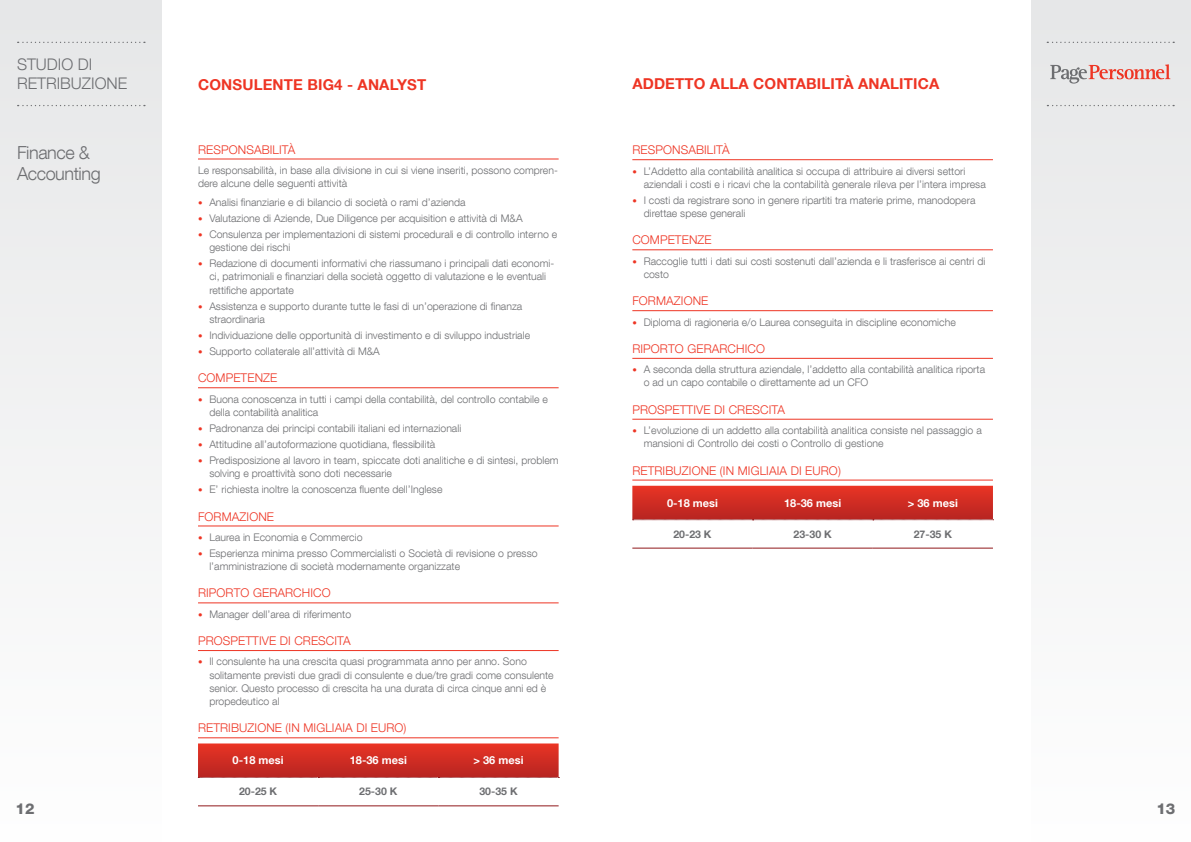
<style>
.page{position:relative;width:1191px;height:842px;background:#fff}
.page>*{position:absolute;margin:0;border:0;box-sizing:border-box;transform-origin:0 0}
.t1{font:300 18px/21px "Helvetica Neue LT Com";letter-spacing:-.025em;color:#6d6e71}
.t2{font:300 16px/19.2px "Helvetica Neue LT Com";color:#6d6e71}
.t3{font:700 15px "Helvetica Neue LT Com";letter-spacing:.01em;color:#ee3524}
.t4{font:800 15px "Helvetica Neue LT Com";color:#6d6e71}
.t5{font:300 12px "Helvetica Neue LT Com";letter-spacing:.01em;color:#ee3524}
.t6{font:700 11px "Helvetica Neue LT Com";color:#fff}
.t7{font:300 10.5px/13.2px "Helvetica Neue LT Com";color:#6d6e71}
.t8{font:700 10.5px "Helvetica Neue LT Com";color:#6d6e71}
.s1{font-weight:800;font-size:9px;color:#ee3524}
</style>
<div class="page">
<div style="left:0;top:0;width:162px;height:842px;background:#f2f2f3"></div>
<div style="left:1031px;top:0;width:160px;height:842px;background:#f2f3f3"></div>
<svg style="left:18px;top:42px;width:127px;height:1px"></svg>
<svg style="left:18px;top:105px;width:127px;height:1px"></svg>
<svg style="left:1047px;top:105px;width:127px;height:1px"></svg>
<svg style="left:1050px;top:64px;width:120px;height:20px"></svg>
<svg style="left:1047px;top:42px;width:127px;height:1px"></svg>
<hr style="left:198px;top:159px;width:360px;height:1px;background:#ee3524">
<hr style="left:198px;top:387px;width:360px;height:1px;background:#ee3524">
<hr style="left:198px;top:526px;width:360px;height:1px;background:#ee3524">
<hr style="left:198px;top:603px;width:360px;height:1px;background:#ee3524">
<hr style="left:198px;top:650px;width:360px;height:1px;background:#ee3524">
<hr style="left:198px;top:737px;width:360px;height:1px;background:#ee3524">
<hr style="left:198px;top:806px;width:120px;height:1px;background:#90181b">
<hr style="left:318px;top:806px;width:120px;height:1px;background:#90181b">
<hr style="left:438px;top:806px;width:120px;height:1px;background:#90181b">
<svg style="left:198px;top:743px;width:361px;height:35px;background:#d03128"></svg>
<hr style="left:632px;top:159px;width:361px;height:1px;background:#ee3524">
<hr style="left:632px;top:250px;width:361px;height:1px;background:#ee3524">
<hr style="left:632px;top:310px;width:361px;height:1px;background:#ee3524">
<hr style="left:632px;top:358px;width:361px;height:1px;background:#ee3524">
<hr style="left:632px;top:419px;width:361px;height:1px;background:#ee3524">
<hr style="left:632px;top:480px;width:361px;height:1px;background:#ee3524">
<hr style="left:632px;top:548px;width:120px;height:1px;background:#90181b">
<hr style="left:752px;top:548px;width:120px;height:1px;background:#90181b">
<hr style="left:872px;top:548px;width:121px;height:1px;background:#90181b">
<svg style="left:632px;top:486px;width:361px;height:34px;background:#cf2e25"></svg>
<h2 class="t2" style="left:17px;top:54px;width:112px">STUDIO DI<br>RETRIBUZIONE</h2>
<h1 class="t1" style="left:17px;top:141px;width:85px">Finance &amp;<br>Accounting</h1>
<h3 class="t3" style="left:198px;top:76px;width:230px">CONSULENTE BIG4 - ANALYST</h3>
<h3 class="t3" style="left:632px;top:75px;width:308px">ADDETTO ALLA CONTABILITÀ ANALITICA</h3>
<p class="t5" style="left:198px;top:142px;width:99px">RESPONSABILITÀ</p>
<p class="t7" style="left:198px;top:163px;width:361px">Le responsabilità, in base alla divisione in cui si viene inseriti, possono compren&shy;dere alcune delle seguenti attività</p>
<p class="t7" style="left:198px;top:195px;width:269px"><span class="s1">•</span> Analisi finanziarie e di bilancio di società o rami d’azienda</p>
<p class="t7" style="left:198px;top:211px;width:326px"><span class="s1">•</span> Valutazione di Aziende, Due Diligence per acquisition e attività di M&amp;A</p>
<p class="t7" style="left:209px;top:227px;width:349px;text-indent:-11px"><span class="s1">•</span> Consulenza per implementazioni di sistemi procedurali e di controllo interno e gestione dei rischi</p>
<p class="t7" style="left:209px;top:257px;width:346px;text-indent:-11px"><span class="s1">•</span> Redazione di documenti informativi che riassumano i principali dati economi&shy;ci, patrimoniali e finanziari della società oggetto di valutazione e le eventuali rettifiche apportate</p>
<p class="t7" style="left:209px;top:299px;width:314px;text-indent:-11px"><span class="s1">•</span> Assistenza e supporto durante tutte le fasi di un’operazione di finanza straordinaria</p>
<p class="t7" style="left:198px;top:328px;width:333px"><span class="s1">•</span> Individuazione delle opportunità di investimento e di sviluppo industriale</p>
<p class="t7" style="left:198px;top:344px;width:183px"><span class="s1">•</span> Supporto collaterale all’attività di M&amp;A</p>
<p class="t5" style="left:198px;top:371px;width:81px">COMPETENZE</p>
<p class="t7" style="left:209px;top:392px;width:340px;text-indent:-11px"><span class="s1">•</span> Buona conoscenza in tutti i campi della contabilità, del controllo contabile e della contabilità analitica</p>
<p class="t7" style="left:198px;top:421px;width:265px"><span class="s1">•</span> Padronanza dei principi contabili italiani ed internazionali</p>
<p class="t7" style="left:198px;top:437px;width:239px"><span class="s1">•</span> Attitudine all’autoformazione quotidiana, flessibilità</p>
<p class="t7" style="left:209px;top:453px;width:351px;text-indent:-11px"><span class="s1">•</span> Predisposizione al lavoro in team, spiccate doti analitiche e di sintesi, problem solving e proattività sono doti necessarie</p>
<p class="t7" style="left:198px;top:483px;width:246px"><span class="s1">•</span> E’ richiesta inoltre la conoscenza fluente dell’Inglese</p>
<p class="t5" style="left:198px;top:509px;width:77px">FORMAZIONE</p>
<p class="t7" style="left:198px;top:530px;width:166px"><span class="s1">•</span> Laurea in Economia e Commercio</p>
<p class="t7" style="left:209px;top:546px;width:330px;text-indent:-11px"><span class="s1">•</span> Esperienza minima presso Commercialisti o Società di revisione o presso l’amministrazione di società modernamente organizzate</p>
<p class="t5" style="left:198px;top:586px;width:134px">RIPORTO GERARCHICO</p>
<p class="t7" style="left:198px;top:607px;width:155px"><span class="s1">•</span> Manager dell’area di riferimento</p>
<p class="t5" style="left:198px;top:633px;width:154px">PROSPETTIVE DI CRESCITA</p>
<p class="t7" style="left:209px;top:655px;width:346px;text-indent:-11px"><span class="s1">•</span> Il consulente ha una crescita quasi programmata anno per anno. Sono solitamente previsti due gradi di consulente e due/tre gradi come consulente senior. Questo processo di crescita ha una durata di circa cinque anni ed è propedeutico al</p>
<p class="t5" style="left:198px;top:721px;width:210px">RETRIBUZIONE (IN MIGLIAIA DI EURO)</p>
<p class="t6" style="left:233px;top:753px;width:52px">0-18 mesi</p>
<p class="t6" style="left:350px;top:753px;width:59px">18-36 mesi</p>
<p class="t6" style="left:473px;top:753px;width:51px">&gt; 36 mesi</p>
<p class="t8" style="left:239px;top:785px;width:40px">20-25 K</p>
<p class="t8" style="left:359px;top:785px;width:40px">25-30 K</p>
<p class="t8" style="left:479px;top:785px;width:40px">30-35 K</p>
<p class="t5" style="left:632px;top:143px;width:99px">RESPONSABILITÀ</p>
<p class="t7" style="left:643px;top:164px;width:343px;text-indent:-11px"><span class="s1">•</span> L’Addetto alla contabilità analitica si occupa di attribuire ai diversi settori aziendali i costi e i ricavi che la contabilità generale rileva per l’intera impresa</p>
<p class="t7" style="left:643px;top:193px;width:333px;text-indent:-11px"><span class="s1">•</span> I costi da registrare sono in genere ripartiti tra materie prime, manodopera direttae spese generali</p>
<p class="t5" style="left:632px;top:233px;width:81px">COMPETENZE</p>
<p class="t7" style="left:643px;top:254px;width:343px;text-indent:-11px"><span class="s1">•</span> Raccoglie tutti i dati sui costi sostenuti dall’azienda e li trasferisce ai centri di costo</p>
<p class="t5" style="left:632px;top:294px;width:77px">FORMAZIONE</p>
<p class="t7" style="left:632px;top:315px;width:325px"><span class="s1">•</span> Diploma di ragioneria e/o Laurea conseguita in discipline economiche</p>
<p class="t5" style="left:632px;top:341px;width:134px">RIPORTO GERARCHICO</p>
<p class="t7" style="left:643px;top:363px;width:343px;text-indent:-11px"><span class="s1">•</span> A seconda della struttura aziendale, l’addetto alla contabilità analitica riporta o ad un capo contabile o direttamente ad un CFO</p>
<p class="t5" style="left:632px;top:402px;width:154px">PROSPETTIVE DI CRESCITA</p>
<p class="t7" style="left:643px;top:423px;width:339px;text-indent:-11px"><span class="s1">•</span> L’evoluzione di un addetto alla contabilità analitica consiste nel passaggio a mansioni di Controllo dei costi o Controllo di gestione</p>
<p class="t5" style="left:632px;top:463px;width:210px">RETRIBUZIONE (IN MIGLIAIA DI EURO)</p>
<p class="t6" style="left:667px;top:496px;width:52px">0-18 mesi</p>
<p class="t6" style="left:784px;top:496px;width:59px">18-36 mesi</p>
<p class="t6" style="left:908px;top:496px;width:51px">&gt; 36 mesi</p>
<p class="t8" style="left:673px;top:527px;width:40px">20-23 K</p>
<p class="t8" style="left:793px;top:527px;width:40px">23-30 K</p>
<p class="t8" style="left:913px;top:527px;width:40px">27-35 K</p>
<h3 class="t4" style="left:16px;top:800px;width:20px">12</h3>
<h3 class="t4" style="left:1156px;top:800px;width:20px">13</h3>
</div>
